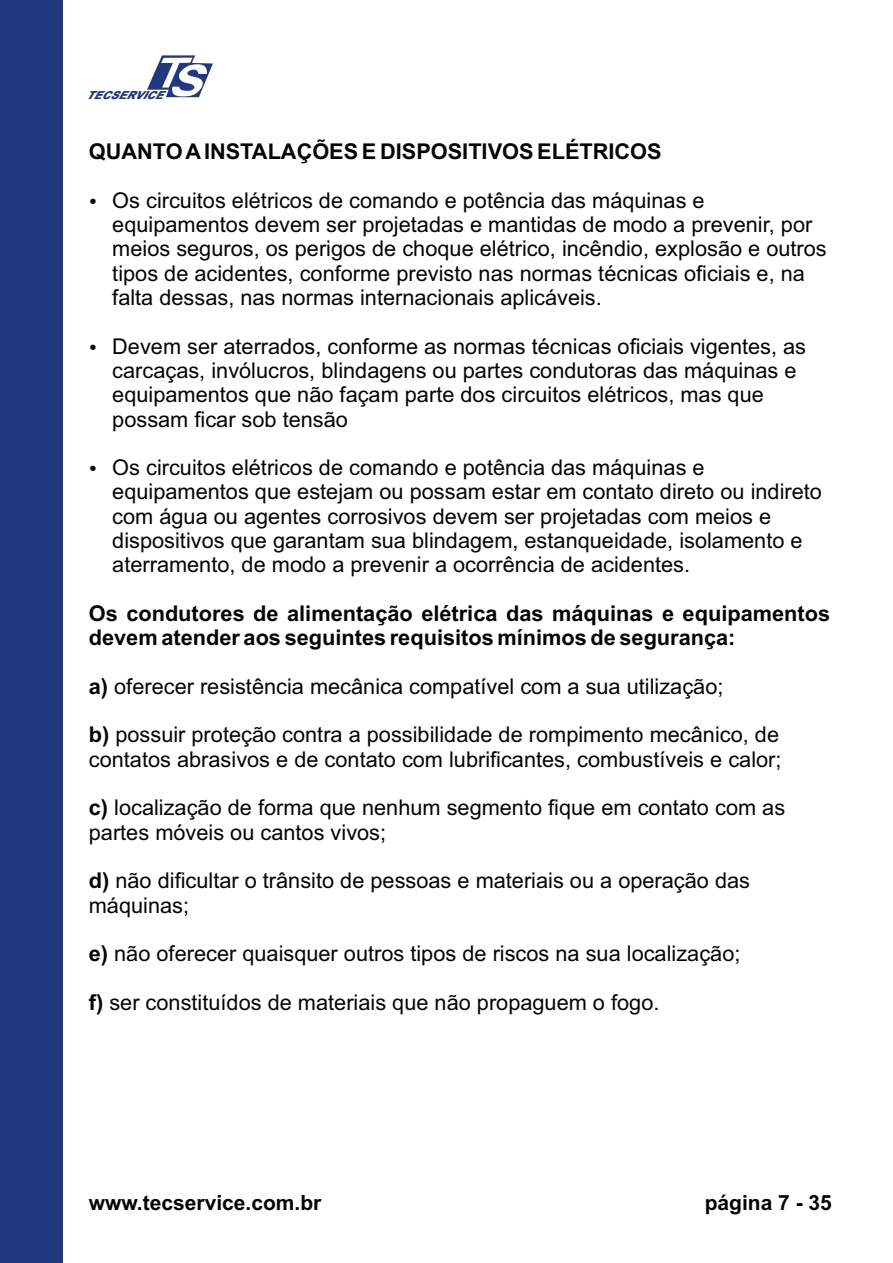
<style>
.page{position:relative;width:893px;height:1263px;background:#fff}
.page>*{position:absolute;margin:0;border:0;box-sizing:border-box;transform-origin:0 0}
.t1{font:21.75px/24.3px "Arial";color:#040504}
.t2{font:700 21.75px/24.3px "Arial";color:#040504}
.t3{font:700 21px "Arial";color:#040504}
.t4{font:italic 700 10.95px "Arial";color:#213981}
.s1{font-weight:700}
</style>
<div class="page">
<div style="left:0;top:0;width:63px;height:1263px;background:#213981"></div>
<svg style="left:147px;top:55px;width:66px;height:42px"></svg>
<p class="t4" style="left:86px;top:91px;width:83px">TECSERVICE</p>
<p class="t2" style="left:89px;top:141px;width:574px">QUANTO AINSTALAÇÕES E DISPOSITIVOS ELÉTRICOS</p>
<p class="t1" style="left:112px;top:190px;width:716px">Os circuitos elétricos de comando e potência das máquinas e equipamentos devem ser projetadas e mantidas de modo a prevenir, por meios seguros, os perigos de choque elétrico, incêndio, explosão e outros tipos de acidentes, conforme previsto nas normas técnicas oficiais e, na falta dessas, nas normas internacionais aplicáveis.</p>
<p class="t1" style="left:112px;top:336px;width:695px">Devem ser aterrados, conforme as normas técnicas oficiais vigentes, as carcaças, invólucros, blindagens ou partes condutoras das máquinas e equipamentos que não façam parte dos circuitos elétricos, mas que possam ficar sob tensão</p>
<p class="t1" style="left:112px;top:457px;width:711px">Os circuitos elétricos de comando e potência das máquinas e equipamentos que estejam ou possam estar em contato direto ou indireto com água ou agentes corrosivos devem ser projetadas com meios e dispositivos que garantam sua blindagem, estanqueidade, isolamento e aterramento, de modo a prevenir a ocorrência de acidentes.</p>
<p class="t2" style="left:89px;top:603px;width:743px">Os condutores de alimentação elétrica das máquinas e equipamentos devem atender aos seguintes requisitos mínimos de segurança:</p>
<p class="t1" style="left:89px;top:676px;width:636px"><span class="s1">a)</span> oferecer resistência mecânica compatível com a sua utilização;</p>
<p class="t1" style="left:89px;top:725px;width:694px"><span class="s1">b)</span> possuir proteção contra a possibilidade de rompimento mecânico, de contatos abrasivos e de contato com lubrificantes, combustíveis e calor;</p>
<p class="t1" style="left:89px;top:797px;width:698px"><span class="s1">c)</span> localização de forma que nenhum segmento fique em contato com as partes móveis ou cantos vivos;</p>
<p class="t1" style="left:89px;top:870px;width:663px"><span class="s1">d)</span> não dificultar o trânsito de pessoas e materiais ou a operação das máquinas;</p>
<p class="t1" style="left:89px;top:943px;width:653px"><span class="s1">e)</span> não oferecer quaisquer outros tipos de riscos na sua localização;</p>
<p class="t1" style="left:89px;top:992px;width:572px"><span class="s1">f)</span> ser constituídos de materiais que não propaguem o fogo.</p>
<p class="t3" style="left:89px;top:1194px;width:234px">www.tecservice.com.br</p>
<p class="t3" style="left:705px;top:1194px;width:129px">página 7 - 35</p>
</div>
